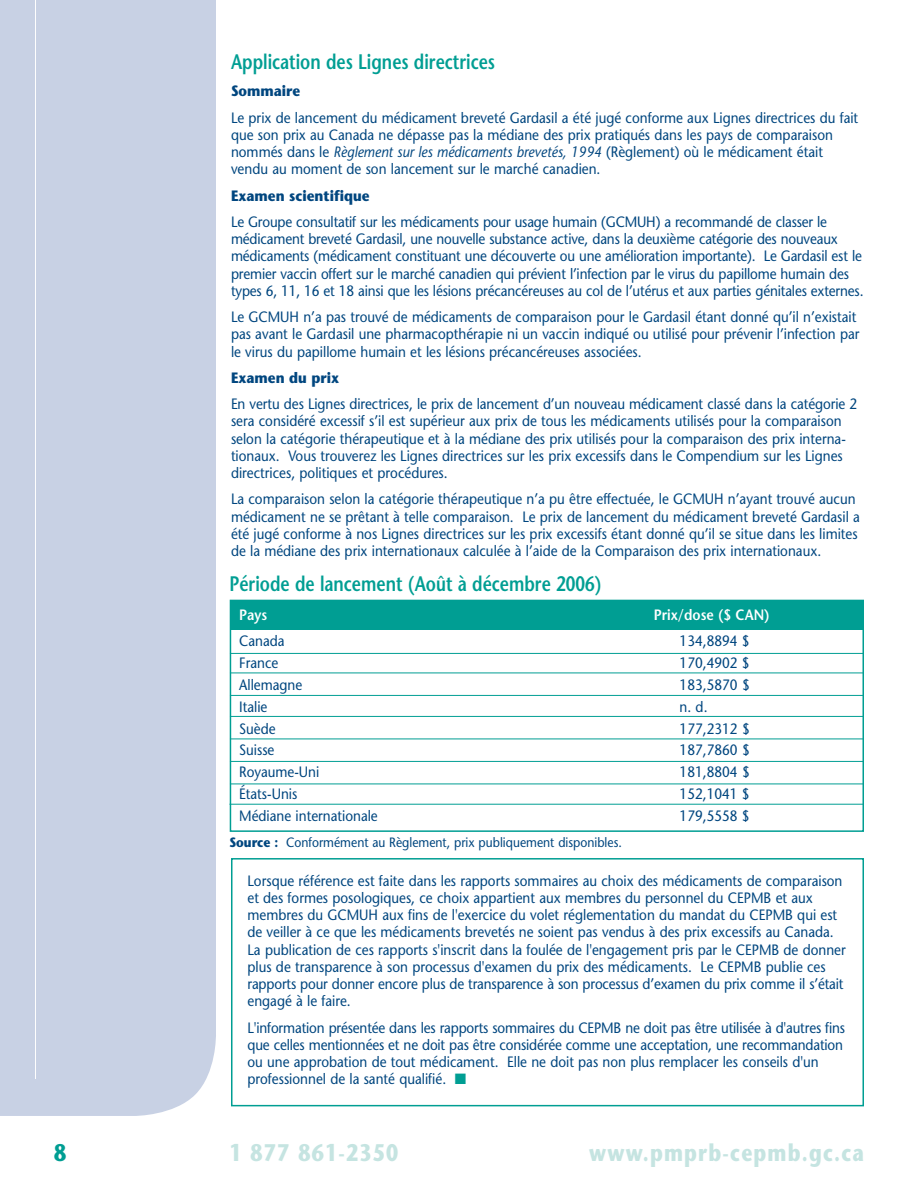
<style>
.page{position:relative;width:918px;height:1188px;background:#fff}
.page>*{position:absolute;margin:0;border:0;box-sizing:border-box;transform-origin:0 0}
.t1{font:700 24px "Stone Sans";letter-spacing:.065em;color:#c5e4e1;scale:.8 1}
.t2{font:700 24px "Stone Sans";color:#009e93;scale:.8 1}
.t3{font:600 21px "Stone Sans";color:#009e93;scale:.8 1}
.t4{font:15px/17.2px "Stone Sans";color:#00467f;scale:.9 1}
.t5{font:700 15px "Stone Sans";color:#00467f;scale:.9 1}
.t6{font:600 15px "Stone Sans";color:#fff;scale:.9 1}
.t7{font:13.5px "Stone Sans";color:#00467f;scale:.9 1}
.s1{font-style:italic}
.s2{font-weight:700}
.s3{color:#009e93}
</style>
<div class="page">
<div style="left:0;top:0;width:216px;height:1116px;background:#c8d1e4"></div>
<hr style="left:35px;top:0;width:1px;height:1079px;background:#fff">
<div style="left:230px;top:600px;width:634px;height:232px;border:2px solid #009e93"></div>
<div style="left:231px;top:601px;width:633px;height:29px;background:#009e93"></div>
<hr style="left:230px;top:653px;width:634px;height:1px;background:#009e93">
<hr style="left:230px;top:673px;width:634px;height:1px;background:#009e93">
<hr style="left:230px;top:695px;width:634px;height:1px;background:#009e93">
<hr style="left:230px;top:716px;width:634px;height:1px;background:#009e93">
<hr style="left:230px;top:739px;width:634px;height:1px;background:#009e93">
<hr style="left:230px;top:761px;width:634px;height:1px;background:#009e93">
<hr style="left:230px;top:784px;width:634px;height:1px;background:#009e93">
<div style="left:231px;top:858px;width:633px;height:248px;border:2px solid #009e93"></div>
<hr style="left:230px;top:804px;width:634px;height:1px;background:#009e93">
<h2 class="t3" style="left:231px;top:54px;width:332px">Application des Lignes directrices</h2>
<p class="t5" style="left:231px;top:85px;width:78px">Sommaire</p>
<p class="t4" style="left:231px;top:110px;width:699px">Le prix de lancement du médicament breveté Gardasil a été jugé conforme aux Lignes directrices du fait que son prix au Canada ne dépasse pas la médiane des prix pratiqués dans les pays de comparaison nommés dans le <span class="s1">Règlement sur les médicaments brevetés, 1994</span> (Règlement) où le médicament était vendu au moment de son lancement sur le marché canadien.</p>
<p class="t5" style="left:231px;top:190px;width:155px">Examen scientifique</p>
<p class="t4" style="left:231px;top:215px;width:704px">Le Groupe consultatif sur les médicaments pour usage humain (GCMUH) a recommandé de classer le médicament breveté Gardasil, une nouvelle substance active, dans la deuxième catégorie des nouveaux médicaments (médicament constituant une découverte ou une amélioration importante). Le Gardasil est le premier vaccin offert sur le marché canadien qui prévient l’infection par le virus du papillome humain des types 6, 11, 16 et 18 ainsi que les lésions précancéreuses au col de l’utérus et aux parties génitales externes.</p>
<p class="t4" style="left:231px;top:310px;width:700px">Le GCMUH n’a pas trouvé de médicaments de comparaison pour le Gardasil étant donné qu’il n’existait pas avant le Gardasil une pharmacopthérapie ni un vaccin indiqué ou utilisé pour prévenir l’infection par le virus du papillome humain et les lésions précancéreuses associées.</p>
<p class="t5" style="left:231px;top:372px;width:122px">Examen du prix</p>
<p class="t4" style="left:231px;top:397px;width:697px">En vertu des Lignes directrices, le prix de lancement d’un nouveau médicament classé dans la catégorie 2 sera considéré excessif s’il est supérieur aux prix de tous les médicaments utilisés pour la comparaison selon la catégorie thérapeutique et à la médiane des prix utilisés pour la comparaison des prix interna&shy;tionaux. Vous trouverez les Lignes directrices sur les prix excessifs dans le Compendium sur les Lignes directrices, politiques et procédures.</p>
<p class="t4" style="left:231px;top:492px;width:700px">La comparaison selon la catégorie thérapeutique n’a pu être effectuée, le GCMUH n’ayant trouvé aucun médicament ne se prêtant à telle comparaison. Le prix de lancement du médicament breveté Gardasil a été jugé conforme à nos Lignes directrices sur les prix excessifs étant donné qu’il se situe dans les limites de la médiane des prix internationaux calculée à l’aide de la Comparaison des prix internationaux.</p>
<h2 class="t3" style="left:230px;top:575px;width:467px">Période de lancement (Août à décembre 2006)</h2>
<p class="t6" style="left:239px;top:609px;width:33px">Pays</p>
<p class="t6" style="left:654px;top:609px;width:130px">Prix/dose ($ CAN)</p>
<p class="t4" style="left:239px;top:634px;width:52px">Canada</p>
<p class="t4" style="left:680px;top:634px;width:79px">134,8894 $</p>
<p class="t4" style="left:239px;top:656px;width:45px">France</p>
<p class="t4" style="left:680px;top:656px;width:79px">170,4902 $</p>
<p class="t4" style="left:239px;top:678px;width:72px">Allemagne</p>
<p class="t4" style="left:680px;top:678px;width:79px">183,5870 $</p>
<p class="t4" style="left:239px;top:699px;width:33px">Italie</p>
<p class="t4" style="left:680px;top:699px;width:33px">n. d.</p>
<p class="t4" style="left:239px;top:721px;width:42px">Suède</p>
<p class="t4" style="left:680px;top:721px;width:79px">177,2312 $</p>
<p class="t4" style="left:239px;top:743px;width:41px">Suisse</p>
<p class="t4" style="left:680px;top:743px;width:79px">187,7860 $</p>
<p class="t4" style="left:239px;top:765px;width:91px">Royaume-Uni</p>
<p class="t4" style="left:680px;top:765px;width:79px">181,8804 $</p>
<p class="t4" style="left:239px;top:787px;width:66px">États-Unis</p>
<p class="t4" style="left:680px;top:787px;width:79px">152,1041 $</p>
<p class="t4" style="left:239px;top:809px;width:156px">Médiane internationale</p>
<p class="t4" style="left:680px;top:809px;width:79px">179,5558 $</p>
<p class="t7" style="left:230px;top:837px;width:437px"><span class="s2">Source :</span> Conformément au Règlement, prix publiquement disponibles.</p>
<p class="t4" style="left:248px;top:873px;width:666px">Lorsque référence est faite dans les rapports sommaires au choix des médicaments de comparaison et des formes posologiques, ce choix appartient aux membres du personnel du CEPMB et aux membres du GCMUH aux fins de l'exercice du volet réglementation du mandat du CEPMB qui est de veiller à ce que les médicaments brevetés ne soient pas vendus à des prix excessifs au Canada.<br>La publication de ces rapports s'inscrit dans la foulée de l'engagement pris par le CEPMB de donner plus de transparence à son processus d'examen du prix des médicaments. Le CEPMB publie ces rapports pour donner encore plus de transparence à son processus d’examen du prix comme il s’était engagé à le faire.</p>
<p class="t4" style="left:248px;top:1020px;width:666px">L'information présentée dans les rapports sommaires du CEPMB ne doit pas être utilisée à d'autres fins que celles mentionnées et ne doit pas être considérée comme une acceptation, une recommandation ou une approbation de tout médicament. Elle ne doit pas non plus remplacer les conseils d'un professionnel de la santé qualifié. <span class="s3">■</span></p>
<h1 class="t2" style="left:54px;top:1143px;width:17px">8</h1>
<h1 class="t1" style="left:230px;top:1143px;width:212px">1 877 861-2350</h1>
<h1 class="t1" style="left:589px;top:1143px;width:345px">www.pmprb-cepmb.gc.ca</h1>
</div>
